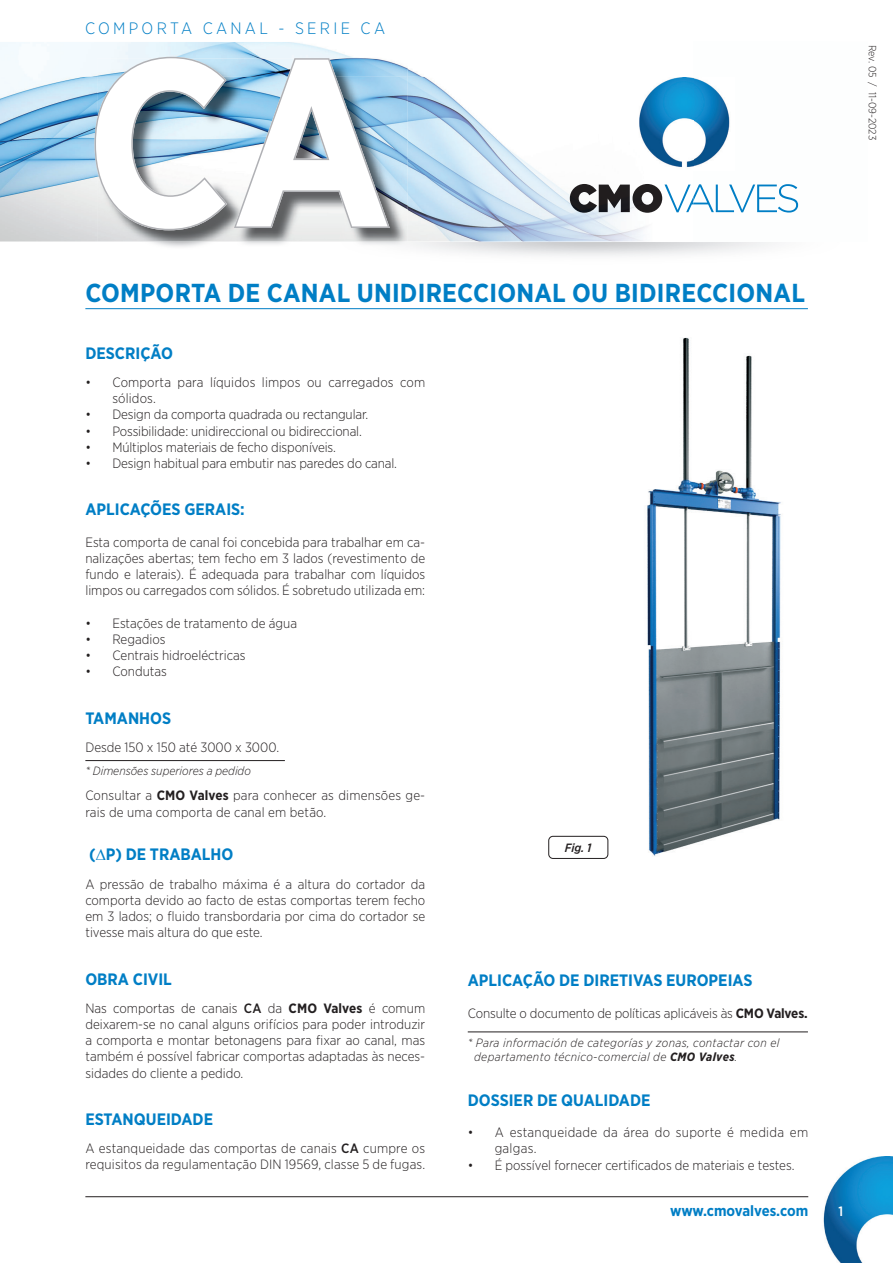
<style>
.page{position:relative;width:893px;height:1263px;background:#fff}
.page>*{position:absolute;margin:0;border:0;box-sizing:border-box;transform-origin:0 0}
.t1{font:700 236.85px "Gotham Narrow";color:#fff}
.t2{font:700 25.95px "Gotham Narrow";letter-spacing:.01em;color:#007ec5}
.t3{font:700 16.5px "Gotham Narrow";color:#007ec5}
.t4{font:300 16.5px "Gotham Narrow";letter-spacing:.2em;color:#007ec5}
.t5{font:700 15px "Gotham Narrow";letter-spacing:-.005em;color:#007ec5}
.t6{font:300 13.5px/16.2px "Gotham Narrow";color:#231f20}
.t7{font:300 13.5px/16.2px "Gotham Narrow";letter-spacing:.02em;color:#231f20}
.t8{font:500 13.5px "Gotham Narrow";color:#fff}
.t9{font:italic 300 12px/14.4px "Gotham Narrow";letter-spacing:.03em;color:#231f20}
.t10{font:italic 300 12px "Gotham Narrow";color:#231f20}
.t11{font:italic 500 12px "Gotham Narrow";color:#231f20}
.t12{font:300 10.5px "Gotham Narrow";color:#231f20}
.s1{font-weight:700}
.s2{font-weight:500}
</style>
<div class="page">
<img style="left:823px;top:1156px;width:70px;height:107px">
<hr style="left:85px;top:1196px;width:723px;height:1px;background:#231f20">
<hr style="left:468px;top:1032px;width:340px;height:1px;background:#231f20">
<hr style="left:85px;top:308px;width:723px;height:1px;background:#007ec5">
<hr style="left:85px;top:760px;width:200px;height:1px;background:#231f20">
<div style="left:549px;top:836px;width:59px;height:23px;border:1px solid #231f20;border-radius:4px"></div>
<img style="left:647px;top:337px;width:134px;height:519px">
<img style="left:0;top:42px;width:691px;height:199px">
<img style="left:97px;top:77px;width:311px;height:170px">
<img style="left:390px;top:59px;width:18px;height:18px">
<img style="left:95px;top:57px;width:295px;height:173px">
<img style="left:633px;top:77px;width:97px;height:93px">
<img style="left:691px;top:197px;width:2px;height:9px">
<svg style="left:693px;top:184px;width:105px;height:29px"></svg>
<img style="left:664px;top:185px;width:27px;height:27px">
<img style="left:632px;top:184px;width:30px;height:29px">
<img style="left:570px;top:184px;width:27px;height:29px">
<img style="left:599px;top:185px;width:31px;height:27px">
<img style="left:319px;top:242px;width:89px;height:7px">
<p class="t4" style="left:85px;top:18px;width:302px">COMPORTA CANAL - SERIE CA</p>
<h1 class="t1" style="left:85px;top:-9px;width:308px">CA</h1>
<h2 class="t2" style="left:85px;top:276px;width:721px">COMPORTA DE CANAL UNIDIRECCIONAL OU BIDIRECCIONAL</h2>
<p class="t3" style="left:85px;top:342px;width:89px">DESCRIÇÃO</p>
<p class="t6" style="left:112px;top:374px;width:314px;text-indent:-27px">• Comporta para líquidos limpos ou carregados com sólidos.</p>
<p class="t6" style="left:85px;top:406px;width:284px">• Design da comporta quadrada ou rectangular.</p>
<p class="t6" style="left:85px;top:422px;width:278px">• Possibilidade: unidireccional ou bidireccional.</p>
<p class="t6" style="left:85px;top:439px;width:252px">• Múltiplos materiais de fecho disponíveis.</p>
<p class="t6" style="left:85px;top:455px;width:313px">• Design habitual para embutir nas paredes do canal.</p>
<p class="t3" style="left:85px;top:499px;width:161px">APLICAÇÕES GERAIS:</p>
<p class="t6" style="left:85px;top:533px;width:341px;text-align:justify">Esta comporta de canal foi concebida para trabalhar em ca&shy;nalizações abertas; tem fecho em 3 lados (revestimento de fundo e laterais). É adequada para trabalhar com líquidos limpos ou carregados com sólidos. É sobretudo utilizada em:</p>
<p class="t6" style="left:85px;top:614px;width:213px">• Estações de tratamento de água</p>
<p class="t6" style="left:85px;top:631px;width:82px">• Regadios</p>
<p class="t6" style="left:85px;top:647px;width:162px">• Centrais hidroeléctricas</p>
<p class="t6" style="left:85px;top:663px;width:83px">• Condutas</p>
<p class="t3" style="left:85px;top:707px;width:87px">TAMANHOS</p>
<p class="t6" style="left:85px;top:739px;width:195px">Desde 150 x 150 até 3000 x 3000.</p>
<p class="t10" style="left:85px;top:764px;width:167px">* Dimensões superiores a pedido</p>
<p class="t6" style="left:85px;top:787px;width:341px">Consultar a <span class="s1">CMO Valves</span> para conhecer as dimensões ge&shy;rais de uma comporta de canal em betão.</p>
<p class="t3" style="left:89px;top:844px;width:146px">(∆P) DE TRABALHO</p>
<p class="t6" style="left:85px;top:875px;width:341px;text-align:justify">A pressão de trabalho máxima é a altura do cortador da comporta devido ao facto de estas comportas terem fecho em 3 lados; o fluido transbordaria por cima do cortador se tivesse mais altura do que este.</p>
<p class="t3" style="left:85px;top:968px;width:88px">OBRA CIVIL</p>
<p class="t6" style="left:85px;top:1000px;width:341px;text-align:justify">Nas comportas de canais <span class="s2">CA</span> da <span class="s1">CMO Valves</span> é comum deixarem-se no canal alguns orifícios para poder introduzir a comporta e montar betonagens para fixar ao canal, mas também é possível fabricar comportas adaptadas às neces&shy;sidades do cliente a pedido.</p>
<p class="t3" style="left:85px;top:1108px;width:129px">ESTANQUEIDADE</p>
<p class="t6" style="left:85px;top:1140px;width:341px">A estanqueidade das comportas de canais <span class="s2">CA</span> cumpre os requisitos da regulamentação DIN 19569, classe 5 de fugas.</p>
<p class="t11" style="left:565px;top:840px;width:28px">Fig. 1</p>
<p class="t3" style="left:468px;top:970px;width:286px">APLICAÇÃO DE DIRETIVAS EUROPEIAS</p>
<p class="t6" style="left:468px;top:1004px;width:341px">Consulte o documento de políticas aplicáveis às <span class="s1">CMO Valves.</span></p>
<p class="t9" style="left:474px;top:1035px;width:307px;text-indent:-6px">* Para información de categorías y zonas, contactar con el departamento técnico-comercial de <span class="s1">CMO Valves</span>.</p>
<p class="t3" style="left:468px;top:1089px;width:184px">DOSSIER DE QUALIDADE</p>
<p class="t7" style="left:495px;top:1124px;width:315px;text-indent:-27px">• A estanqueidade da área do suporte é medida em galgas.</p>
<p class="t6" style="left:468px;top:1156px;width:328px">• É possível fornecer certificados de materiais e testes.</p>
<p class="t5" style="left:670px;top:1201px;width:140px">www.cmovalves.com</p>
<p class="t8" style="left:838px;top:1202px;width:6px">1</p>
<p class="t12" style="left:879px;top:45px;width:97px;rotate:90deg">Rev. 05 / 11-09-2023</p>
</div>
